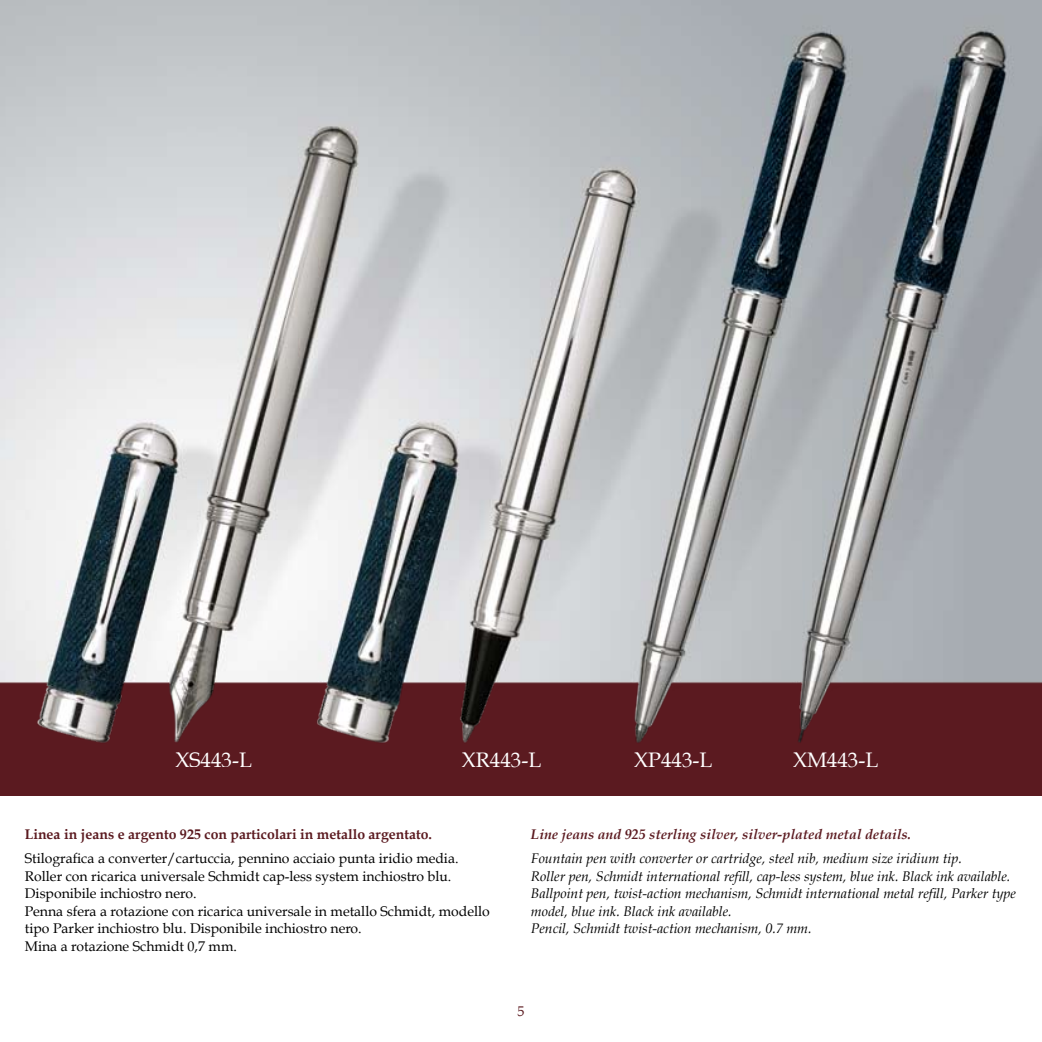
<style>
.page{position:relative;width:1042px;height:1042px;background:#fff}
.page>*{position:absolute;margin:0;border:0;box-sizing:border-box;transform-origin:0 0}
.t1{font:21px "Book Antiqua";color:#fff}
.t2{font:italic 14px/17.5px "Book Antiqua";color:#000}
.t3{font:14px/17.5px "Book Antiqua";color:#000}
.t4{font:700 14px "Book Antiqua";color:#5b1a20}
.t5{font:italic 700 14px "Book Antiqua";color:#5b1a20}
.t6{font:14px "Book Antiqua";color:#5b1a20}
</style>
<div class="page">
<div style="left:0;top:682px;width:1042px;height:114px;background:#5b1a20"></div>
<img style="left:0;top:0;width:1042px;height:743px">
<h1 class="t1" style="left:175px;top:747px;width:78px">XS443-L</h1>
<h1 class="t1" style="left:462px;top:747px;width:81px">XR443-L</h1>
<h1 class="t1" style="left:634px;top:747px;width:80px">XP443-L</h1>
<h1 class="t1" style="left:793px;top:747px;width:87px">XM443-L</h1>
<p class="t4" style="left:25px;top:826px;width:409px">Linea in jeans e argento 925 con particolari in metallo argentato.</p>
<p class="t3" style="left:25px;top:850px;width:466px">Stilografica a converter/cartuccia, pennino acciaio punta iridio media.<br>Roller con ricarica universale Schmidt cap-less system inchiostro blu.<br>Disponibile inchiostro nero.<br>Penna sfera a rotazione con ricarica universale in metallo Schmidt, modello tipo Parker inchiostro blu. Disponibile inchiostro nero.<br>Mina a rotazione Schmidt 0,7 mm.</p>
<p class="t5" style="left:531px;top:826px;width:382px">Line jeans and 925 sterling silver, silver-plated metal details.</p>
<p class="t2" style="left:531px;top:850px;width:486px">Fountain pen with converter or cartridge, steel nib, medium size iridium tip.<br>Roller pen, Schmidt international refill, cap-less system, blue ink. Black ink available.<br>Ballpoint pen, twist-action mechanism, Schmidt international metal refill, Parker type model, blue ink. Black ink available.<br>Pencil, Schmidt twist-action mechanism, 0.7 mm.</p>
<p class="t6" style="left:517px;top:1003px;width:8px">5</p>
</div>
